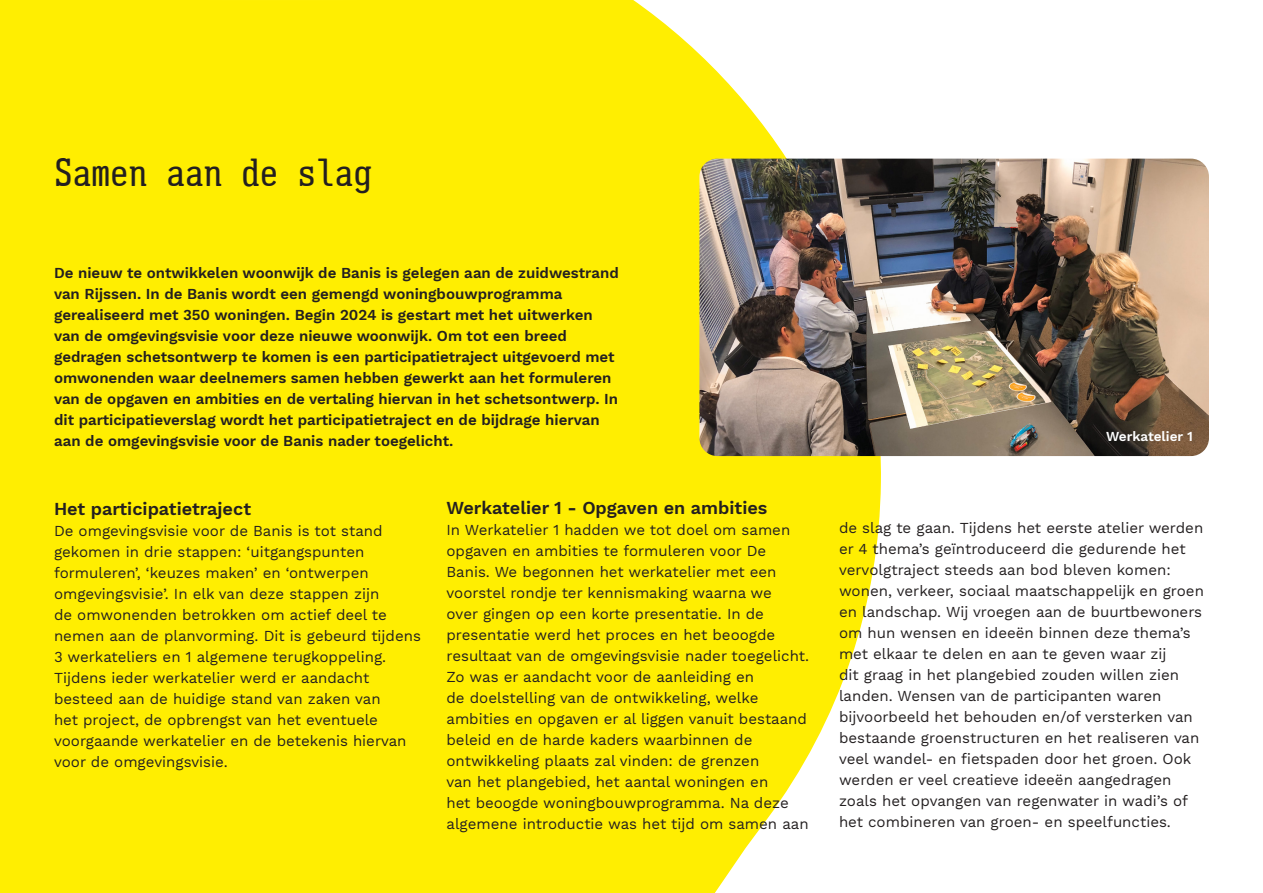
<style>
.page{position:relative;width:1263px;height:893px;background:#fff}
.page>*{position:absolute;margin:0;border:0;box-sizing:border-box;transform-origin:0 0}
._1_0_Titel_Pennsylvania{font:39px "Pennsylvania";color:#231f20}
._2_2_Body_tekst{font:600 18px "Work Sans";color:#231f20}
._2_0_Kop_Work_Sans{font:600 18px "Work Sans";color:#231f20}
._2_2_Body_tekst-2{font:15px/21px "Work Sans";color:#231f20}
._2_1_Inleiding{font:600 15px/21px "Work Sans";color:#231f20}
.t1{font:600 13.5px "Work Sans";color:#fff}
</style>
<div class="page">
<div style="left:0;top:0;width:884px;height:893px;background:#ffee01"></div>
<img style="left:699px;top:159px;width:510px;height:297px">
<p class="_1_0_Titel_Pennsylvania" style="left:54px;top:150px;width:320px">Samen aan de slag</p>
<p class="_2_1_Inleiding" style="left:54px;top:263px;width:566px">De nieuw te ontwikkelen woonwijk de Banis is gelegen aan de zuidwestrand van Rijssen. In de Banis wordt een gemengd woningbouwprogramma gerealiseerd met 350 woningen. Begin 2024 is gestart met het uitwerken van de omgevingsvisie voor deze nieuwe woonwijk. Om tot een breed gedragen schetsontwerp te komen is een participatietraject uitgevoerd met omwonenden waar deelnemers samen hebben gewerkt aan het formuleren van de opgaven en ambities en de vertaling hiervan in het schetsontwerp. In dit participatieverslag wordt het participatietraject en de bijdrage hiervan aan de omgevingsvisie voor de Banis nader toegelicht.</p>
<p class="t1" style="left:1106px;top:428px;width:88px">Werkatelier 1</p>
<p class="_2_0_Kop_Work_Sans" style="left:54px;top:499px;width:199px">Het participatietraject</p>
<p class="_2_2_Body_tekst-2" style="left:54px;top:521px;width:368px">De omgevingsvisie voor de Banis is tot stand gekomen in drie stappen: ‘uitgangspunten formuleren’, ‘keuzes maken’ en ‘ontwerpen omgevingsvisie’. In elk van deze stappen zijn<br>de omwonenden betrokken om actief deel te nemen aan de planvorming. Dit is gebeurd tijdens 3 werkateliers en 1 algemene terugkoppeling.<br>Tijdens ieder werkatelier werd er aandacht besteed aan de huidige stand van zaken van<br>het project, de opbrengst van het eventuele voorgaande werkatelier en de betekenis hiervan voor de omgevingsvisie.</p>
<p class="_2_2_Body_tekst" style="left:446px;top:498px;width:322px">Werkatelier 1 - Opgaven en ambities</p>
<p class="_2_2_Body_tekst-2" style="left:446px;top:520px;width:364px">In Werkatelier 1 hadden we tot doel om samen opgaven en ambities te formuleren voor De Banis. We begonnen het werkatelier met een voorstel rondje ter kennismaking waarna we<br>over gingen op een korte presentatie. In de presentatie werd het proces en het beoogde resultaat van de omgevingsvisie nader toegelicht.<br>Zo was er aandacht voor de aanleiding en<br>de doelstelling van de ontwikkeling, welke ambities en opgaven er al liggen vanuit bestaand beleid en de harde kaders waarbinnen de ontwikkeling plaats zal vinden: de grenzen<br>van het plangebied, het aantal woningen en<br>het beoogde woningbouwprogramma. Na deze algemene introductie was het tijd om samen aan</p>
<p class="_2_2_Body_tekst-2" style="left:839px;top:518px;width:366px">de slag te gaan. Tijdens het eerste atelier werden er 4 thema’s geïntroduceerd die gedurende het vervolgtraject steeds aan bod bleven komen: wonen, verkeer, sociaal maatschappelijk en groen en landschap. Wij vroegen aan de buurtbewoners om hun wensen en ideeën binnen deze thema’s met elkaar te delen en aan te geven waar zij<br>dit graag in het plangebied zouden willen zien landen. Wensen van de participanten waren bijvoorbeeld het behouden en/of versterken van bestaande groenstructuren en het realiseren van veel wandel- en fietspaden door het groen. Ook werden er veel creatieve ideeën aangedragen zoals het opvangen van regenwater in wadi’s of het combineren van groen- en speelfuncties.</p>
</div>
